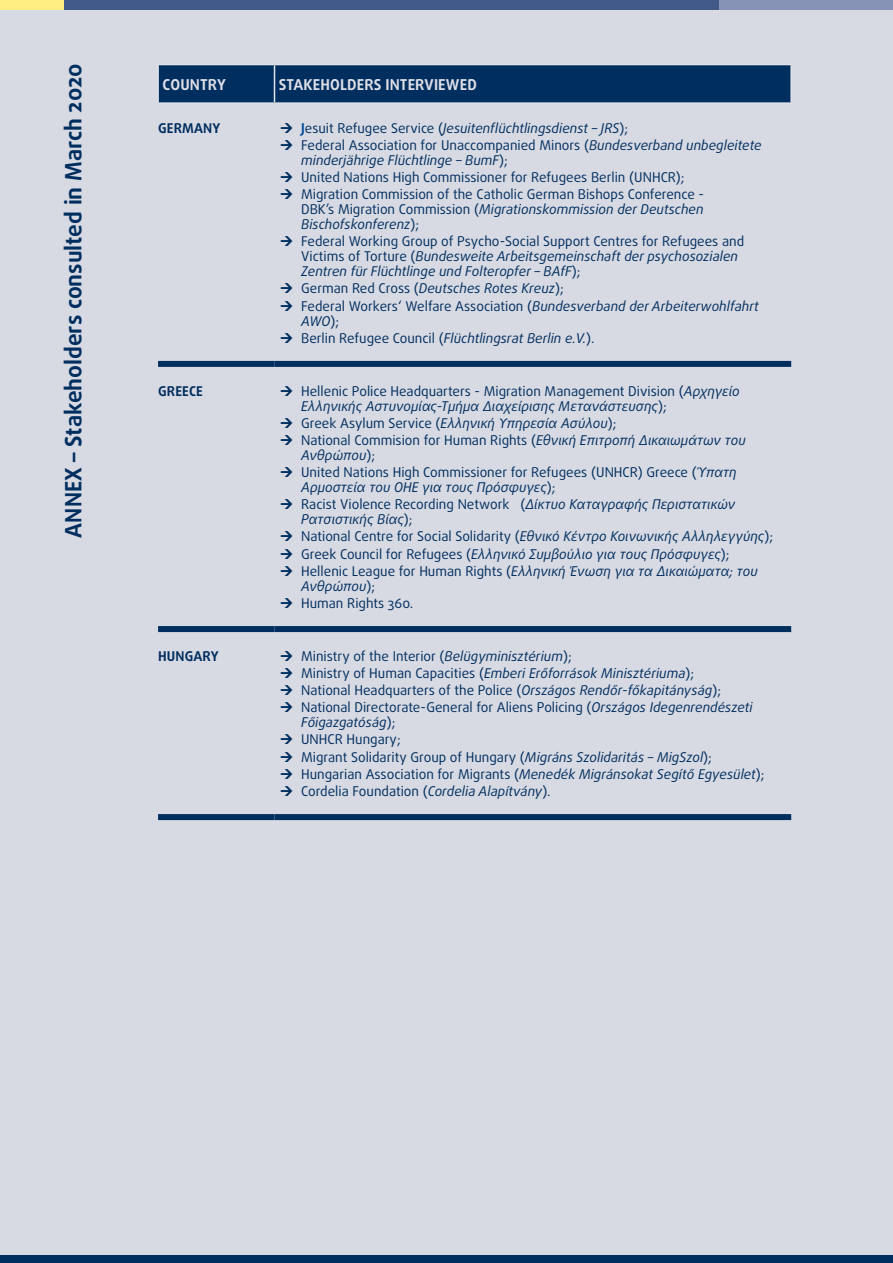
<style>
.page{position:relative;width:893px;height:1263px;background:#fff}
.page>*{position:absolute;margin:0;border:0;box-sizing:border-box;transform-origin:0 0}
.TITRE_3{font:700 22.5px "Daxline Pro";color:#002e5f}
.BodyText{font:700 15px "Daxline Pro";letter-spacing:.01em;color:#dedfe7}
.t1{font:13.5px/15px "Daxline Pro";color:#002e5f}
.t2{font:italic 13.5px/15px "Daxline Pro";color:#002e5f}
.BodyText-2{font:700 13.5px "Daxline Pro";letter-spacing:.01em;color:#002e5f}
.s1{font-weight:700;font-style:normal;color:#004a9a}
.s2{font-style:normal}
.s3{font-style:italic}
</style>
<div class="page">
<div style="left:393px;top:0;width:500px;height:10px;background:#8793b6"></div>
<div style="left:64px;top:0;width:655px;height:10px;background:#405987"></div>
<div style="left:0;top:0;width:64px;height:9px;background:#ffee81"></div>
<div style="left:0;top:1254px;width:893px;height:9px;background:#002e5f"></div>
<div style="left:0;top:10px;width:893px;height:1244px;background:#d8dae3"></div>
<div style="left:159px;top:65px;width:631px;height:37px;background:#002e5f"></div>
<div style="left:158px;top:361px;width:116px;height:6px;background:#002e5f"></div>
<div style="left:274px;top:361px;width:517px;height:6px;background:#002e5f"></div>
<div style="left:158px;top:626px;width:116px;height:6px;background:#002e5f"></div>
<div style="left:274px;top:626px;width:517px;height:6px;background:#002e5f"></div>
<div style="left:158px;top:814px;width:116px;height:6px;background:#002e5f"></div>
<div style="left:274px;top:814px;width:517px;height:6px;background:#002e5f"></div>
<hr style="left:157px;top:64px;width:117px;height:1px;background:#e2e3ea">
<hr style="left:157px;top:65px;width:2px;height:37px;background:#e2e3ea">
<hr style="left:157px;top:102px;width:117px;height:2px;background:#e2e3ea">
<hr style="left:274px;top:64px;width:518px;height:1px;background:#e2e3ea">
<hr style="left:274px;top:65px;width:1px;height:37px;background:#e2e3ea">
<hr style="left:790px;top:65px;width:2px;height:37px;background:#e2e3ea">
<hr style="left:274px;top:102px;width:518px;height:2px;background:#e2e3ea">
<h3 class="TITRE_3" style="left:58px;top:537px;width:475px;rotate:-90deg">ANNEX – Stakeholders consulted in March 2020</h3>
<p class="BodyText" style="left:162px;top:75px;width:65px">COUNTRY</p>
<p class="BodyText" style="left:279px;top:75px;width:199px">STAKEHOLDERS INTERVIEWED</p>
<p class="BodyText-2" style="left:158px;top:119px;width:64px">GERMANY</p>
<p class="t2" style="left:301px;top:120px;width:329px"><span class="s1">J</span><span class="s2">esuit Refugee Service (</span>Jesuitenflüchtlingsdienst – JRS<span class="s2">);</span></p>
<p class="t2" style="left:301px;top:138px;width:462px"><span class="s2">Federal Association for Unaccompanied Minors (</span>Bundesverband unbegleitete minderjährige Flüchtlinge – BumF<span class="s2">);</span></p>
<p class="t1" style="left:301px;top:170px;width:385px">United Nations High Commissioner for Refugees Berlin (UNHCR);</p>
<p class="t1" style="left:301px;top:187px;width:404px;text-align:justify">Migration Commission of the Catholic German Bishops Conference - DBK’s Migration Commission (<span class="s3">Migrationskommission der Deutschen Bischofskonferenz</span>);</p>
<p class="t2" style="left:301px;top:234px;width:445px"><span class="s2">Federal Working Group of Psycho-Social Support Centres for Refugees and<br>Victims of Torture (</span>Bundesweite Arbeitsgemeinschaft der psychosozialen<br>Zentren für Flüchtlinge und Folteropfer – BAfF<span class="s2">);</span></p>
<p class="t2" style="left:301px;top:281px;width:264px"><span class="s2">German Red Cross (</span>Deutsches Rotes Kreuz<span class="s2">);</span></p>
<p class="t1" style="left:301px;top:298px;width:459px">Federal Workers‘ Welfare Association (<span class="s3">Bundesverband der Arbeiterwohlfahrt<br>AWO</span>);</p>
<p class="t2" style="left:301px;top:330px;width:295px"><span class="s2">Berlin Refugee Council (</span>Flüchtlingsrat Berlin e.V.<span class="s2">).</span></p>
<p class="BodyText-2" style="left:158px;top:382px;width:46px">GREECE</p>
<p class="t1" style="left:301px;top:383px;width:440px">Hellenic Police Headquarters - Migration Management Division (<span class="s3">Αρχηγείο<br>Ελληνικής Αστυνομίας-Τμήμα Διαχείρισης Μετανάστευσης</span>);</p>
<p class="t2" style="left:301px;top:416px;width:317px"><span class="s2">Greek Asylum Service (</span>Ελληνική Υπηρεσία Ασύλου<span class="s2">);</span></p>
<p class="t2" style="left:301px;top:433px;width:446px"><span class="s2">National Commision for Human Rights (</span>Εθνική Επιτροπή Δικαιωμάτων του<br>Ανθρώπου<span class="s2">);</span></p>
<p class="t1" style="left:301px;top:465px;width:437px">United Nations High Commissioner for Refugees (UNHCR) Greece (<span class="s3">Ύπατη<br>Αρμοστεία του ΟΗΕ για τους Πρόσφυγες</span>);</p>
<p class="t2" style="left:301px;top:497px;width:436px"><span class="s2">Racist Violence Recording Network (</span>Δίκτυο Καταγραφής Περιστατικών<br>Ρατσιστικής Βίας<span class="s2">);</span></p>
<p class="t1" style="left:301px;top:529px;width:474px">National Centre for Social Solidarity (<span class="s3">Εθνικό Κέντρο Κοινωνικής Αλληλεγγύης</span>);</p>
<p class="t2" style="left:301px;top:546px;width:430px"><span class="s2">Greek Council for Refugees (</span>Ελληνικό Συμβούλιο για τους Πρόσφυγες<span class="s2">);</span></p>
<p class="t2" style="left:301px;top:563px;width:458px"><span class="s2">Hellenic League for Human Rights (</span>Ελληνική Ένωση για τα Δικαιώματα; του<br>Ανθρώπου<span class="s2">);</span></p>
<p class="t1" style="left:301px;top:595px;width:114px">Human Rights 360.</p>
<p class="BodyText-2" style="left:158px;top:647px;width:62px">HUNGARY</p>
<p class="t1" style="left:301px;top:649px;width:272px">Ministry of the Interior (<span class="s3">Belügyminisztérium</span>);</p>
<p class="t2" style="left:301px;top:666px;width:395px"><span class="s2">Ministry of Human Capacities (</span>Emberi Erőforrások Minisztériuma<span class="s2">);</span></p>
<p class="t1" style="left:301px;top:683px;width:421px">National Headquarters of the Police (<span class="s3">Országos Rendőr-főkapitányság</span>);</p>
<p class="t1" style="left:301px;top:700px;width:453px">National Directorate-General for Aliens Policing (<span class="s3">Országos Idegenrendészeti<br>Főigazgatóság</span>);</p>
<p class="t1" style="left:301px;top:732px;width:101px">UNHCR Hungary;</p>
<p class="t1" style="left:301px;top:749px;width:412px">Migrant Solidarity Group of Hungary (<span class="s3">Migráns Szolidaritás – MigSzol</span>);</p>
<p class="t1" style="left:301px;top:766px;width:465px">Hungarian Association for Migrants (<span class="s3">Menedék Migránsokat Segítő Egyesület</span>);</p>
<p class="t1" style="left:301px;top:783px;width:251px">Cordelia Foundation (<span class="s3">Cordelia Alapítvány</span>).</p>
</div>
